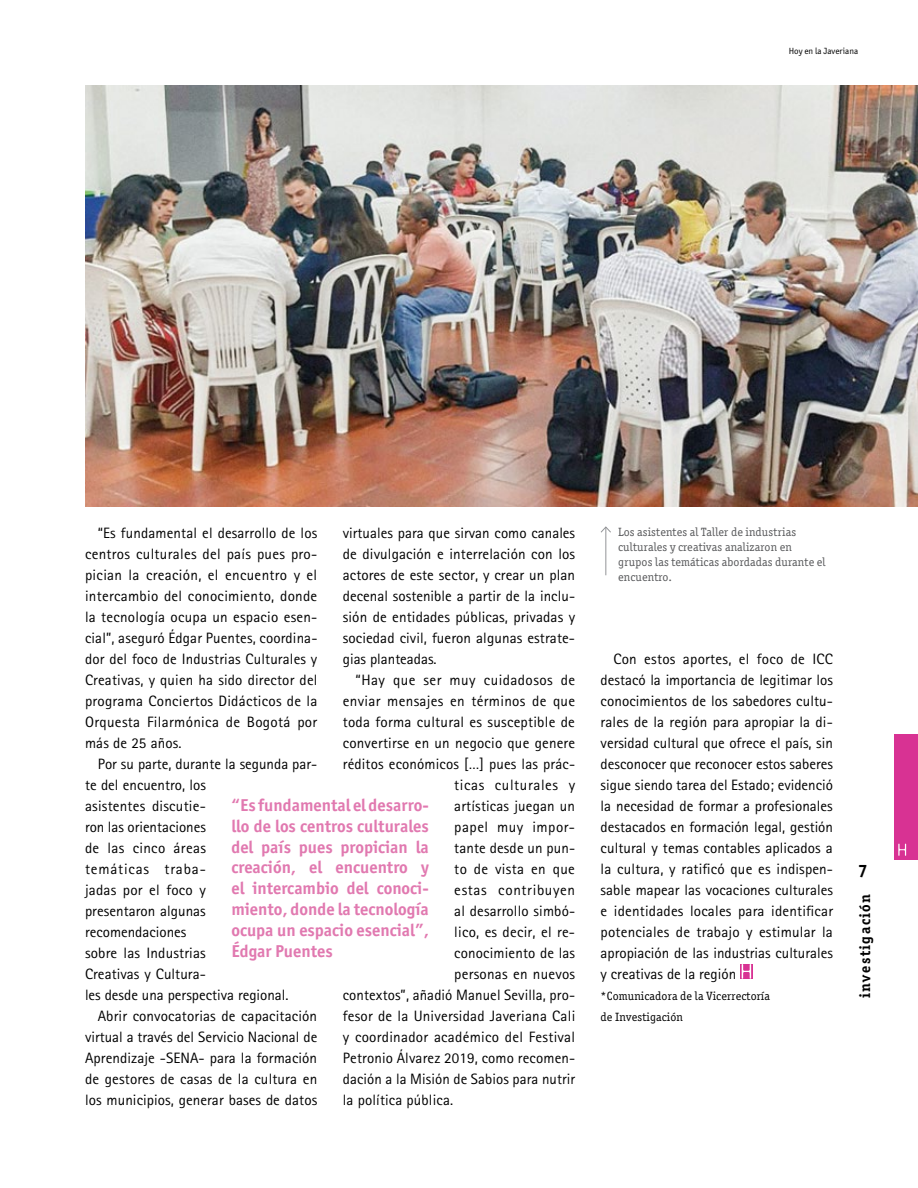
<style>
.page{position:relative;width:918px;height:1188px;background:#fff}
.page>*{position:absolute;margin:0;border:0;box-sizing:border-box;transform-origin:0 0}
.t1{font:700 18px "Officina Sans ITC";color:#000}
.t2{font:700 17.25px/21px "Officina Sans ITC";color:#e179b0;text-align:justify}
.t3{font:15px/21px "AT Rotis Sans Serif";letter-spacing:.01em;color:#000;text-align:justify}
.t4{font:15px "AT Rotis Sans Serif";letter-spacing:.03em;color:#000}
.t5{font:15px "AT Rotis Sans Serif";letter-spacing:.04em;color:#000}
.t6{font:15px "AT Rotis Sans Serif";letter-spacing:.045em;color:#000}
.t7{font:700 15px "Officina Ser ITC";letter-spacing:.1em;color:#000}
.t8{font:12px/15px "Officina Ser ITC";letter-spacing:.01em;color:#58595b}
.t9{font:12px/21px "Officina Ser ITC";letter-spacing:.01em;color:#000}
.t10{font:9px "Officina Sans ITC";color:#000}
</style>
<div class="page">
<div style="left:894px;top:734px;width:24px;height:126px;background:#d83293"></div>
<svg style="left:898px;top:844px;width:8px;height:12px"></svg>
<svg style="left:740px;top:964px;width:13px;height:15px"></svg>
<svg style="left:742px;top:964px;width:9px;height:15px"></svg>
<img style="left:85px;top:85px;width:833px;height:421px">
<hr style="left:605px;top:527px;width:1px;height:48px;background:#939598">
<svg style="left:600px;top:526px;width:11px;height:7px"></svg>
<p class="t10" style="left:789px;top:46px;width:71px">Hoy en la Javeriana</p>
<p class="t3" style="left:85px;top:522px;width:234px;text-indent:13px">“Es fundamental el desarrollo de los centros culturales del país pues pro&shy;pician la creación, el encuentro y el intercambio del conocimiento, donde la tecnología ocupa un espacio esen&shy;cial”, aseguró Édgar Puentes, coordina&shy;dor del foco de Industrias Culturales y Creativas, y quien ha sido director del programa Conciertos Didácticos de la Orquesta Filarmónica de Bogotá por más de 25 años.</p>
<p class="t3" style="left:85px;top:753px;width:234px;text-align:left;text-indent:13px">Por su parte, durante la segunda par&shy;te del encuentro, los<br>asistentes discutie-<br>ron las orientaciones<br>de las cinco áreas<br>temáticas traba-<br>jadas por el foco y<br>presentaron algunas<br>recomendaciones<br>sobre las Industrias<br>Creativas y Cultura-<br>les desde una perspectiva regional.</p>
<p class="t3" style="left:85px;top:1005px;width:234px;text-indent:13px">Abrir convocatorias de capacitación virtual a través del Servicio Nacional de Aprendizaje -SENA- para la formación de gestores de casas de la cultura en los municipios, generar bases de datos</p>
<p class="t3" style="left:343px;top:522px;width:234px">virtuales para que sirvan como canales de divulgación e interrelación con los actores de este sector, y crear un plan decenal sostenible a partir de la inclu&shy;sión de entidades públicas, privadas y sociedad civil, fueron algunas estrate&shy;gias planteadas.</p>
<p class="t4" style="left:356px;top:671px;width:221px">“Hay que ser muy cuidadosos de</p>
<p class="t3" style="left:343px;top:690px;width:234px">enviar mensajes en términos de que</p>
<p class="t3" style="left:343px;top:711px;width:234px">toda forma cultural es susceptible de</p>
<p class="t3" style="left:343px;top:732px;width:234px">convertirse en un negocio que genere</p>
<p class="t3" style="left:343px;top:753px;width:234px">réditos económicos […] pues las prác-</p>
<p class="t5" style="left:454px;top:776px;width:122px">ticas culturales y</p>
<p class="t3" style="left:454px;top:795px;width:122px">artísticas juegan un</p>
<p class="t4" style="left:454px;top:818px;width:122px">papel muy impor-</p>
<p class="t3" style="left:454px;top:837px;width:122px">tante desde un pun-</p>
<p class="t3" style="left:454px;top:858px;width:122px">to de vista en que</p>
<p class="t6" style="left:454px;top:881px;width:122px">estas contribuyen</p>
<p class="t3" style="left:454px;top:900px;width:122px">al desarrollo simbó-</p>
<p class="t3" style="left:454px;top:921px;width:122px">lico, es decir, el re-</p>
<p class="t3" style="left:454px;top:942px;width:122px">conocimiento de las</p>
<p class="t3" style="left:454px;top:963px;width:122px">personas en nuevos</p>
<p class="t3" style="left:343px;top:984px;width:234px">contextos”, añadió Manuel Sevilla, pro-</p>
<p class="t3" style="left:343px;top:1005px;width:234px">fesor de la Universidad Javeriana Cali</p>
<p class="t3" style="left:343px;top:1026px;width:234px">y coordinador académico del Festival</p>
<p class="t3" style="left:343px;top:1047px;width:234px">Petronio Álvarez 2019, como recomen-</p>
<p class="t3" style="left:343px;top:1068px;width:234px">dación a la Misión de Sabios para nutrir</p>
<p class="t3" style="left:343px;top:1089px;width:112px">la política pública.</p>
<p class="t2" style="left:231px;top:794px;width:199px">“Es fundamental el desarro&shy;llo de los centros culturales del país pues propician la creación, el encuentro y el intercambio del conoci&shy;miento, donde la tecnología ocupa un espacio esencial”, Édgar Puentes</p>
<p class="t8" style="left:618px;top:524px;width:209px">Los asistentes al Taller de industrias culturales y creativas analizaron en grupos las temáticas abordadas durante el encuentro.</p>
<p class="t3" style="left:601px;top:648px;width:234px;text-indent:13px">Con estos aportes, el foco de ICC destacó la importancia de legitimar los conocimientos de los sabedores cultu&shy;rales de la región para apropiar la di&shy;versidad cultural que ofrece el país, sin desconocer que reconocer estos saberes sigue siendo tarea del Estado; evidenció la necesidad de formar a profesionales destacados en formación legal, gestión cultural y temas contables aplicados a la cultura, y ratificó que es indispen&shy;sable mapear las vocaciones culturales e identidades locales para identificar potenciales de trabajo y estimular la apropiación de las industrias culturales y creativas de la región</p>
<p class="t9" style="left:601px;top:985px;width:171px">*Comunicadora de la Vicerrectoría de Investigación</p>
<p class="t1" style="left:858px;top:859px;width:11px">7</p>
<p class="t7" style="left:856px;top:998px;width:106px;rotate:-90deg">investigación</p>
</div>
